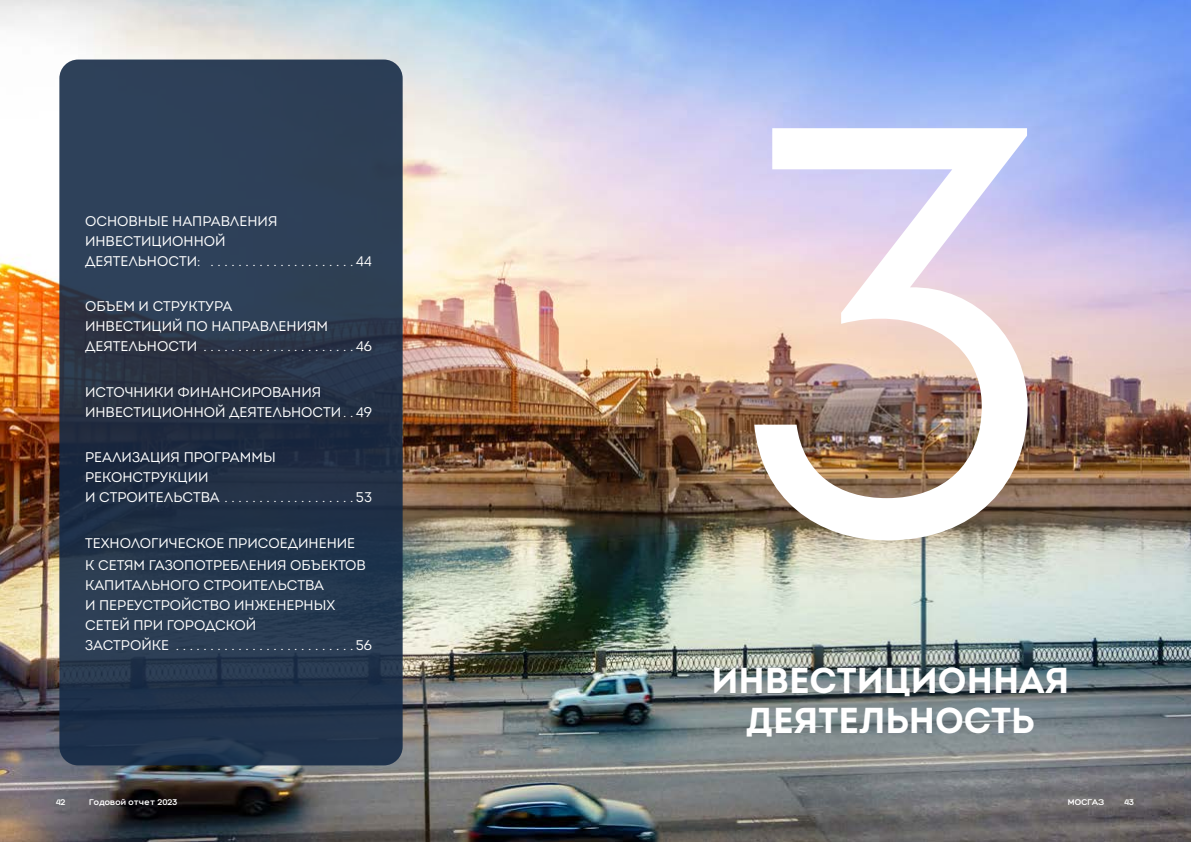
<style>
.page{position:relative;width:1191px;height:842px;background:#fff}
.page>*{position:absolute;margin:0;border:0;box-sizing:border-box;transform-origin:0 0}
.t1{font:578.9px "Intro";color:#fff}
.t2{font:700 36px/40px "Intro";color:#fff;text-align:center}
.t3{font:14px/20px "Intro Book Alt";color:#fff}
.t4{font:700 9px "Hero";color:#fff}
</style>
<div class="page">
<img style="left:0;top:0;width:1191px;height:842px">
<svg style="left:59px;top:60px;width:344px;height:705px;background:#27384e"></svg>
<p class="t3" style="left:85px;top:211px;width:288px">ОСНОВНЫЕ НАПРАВЛЕНИЯ<br>ИНВЕСТИЦИОННОЙ<br>ДЕЯТЕЛЬНОСТИ: . . . . . . . . . . . . . . . . . . . . 44</p>
<p class="t3" style="left:85px;top:296px;width:288px">ОБЪЕМ И СТРУКТУРА<br>ИНВЕСТИЦИЙ ПО НАПРАВЛЕНИЯМ<br>ДЕЯТЕЛЬНОСТИ . . . . . . . . . . . . . . . . . . . . . 46</p>
<p class="t3" style="left:85px;top:382px;width:288px">ИСТОЧНИКИ ФИНАНСИРОВАНИЯ<br>ИНВЕСТИЦИОННОЙ ДЕЯТЕЛЬНОСТИ . 49</p>
<p class="t3" style="left:85px;top:447px;width:288px">РЕАЛИЗАЦИЯ ПРОГРАММЫ<br>РЕКОНСТРУКЦИИ<br>И СТРОИТЕЛЬСТВА . . . . . . . . . . . . . . . . . . 53</p>
<p class="t3" style="left:85px;top:532px;width:282px;line-height:22px">ТЕХНОЛОГИЧЕСКОЕ ПРИСОЕДИНЕНИЕ<br>К СЕТЯМ ГАЗОПОТРЕБЛЕНИЯ ОБЪЕКТОВ</p>
<p class="t3" style="left:85px;top:575px;width:288px">КАПИТАЛЬНОГО СТРОИТЕЛЬСТВА<br>И ПЕРЕУСТРОЙСТВО ИНЖЕНЕРНЫХ<br>СЕТЕЙ ПРИ ГОРОДСКОЙ<br>ЗАСТРОЙКЕ . . . . . . . . . . . . . . . . . . . . . . . . . 56</p>
<h1 class="t1" style="left:726px;top:-22px;width:335px">3</h1>
<h2 class="t2" style="left:711px;top:660px;width:359px">ИНВЕСТИЦИОННАЯ<br>ДЕЯТЕЛЬНОСТЬ</h2>
<p class="t4" style="left:56px;top:797px;width:11px">42</p>
<p class="t4" style="left:89px;top:797px;width:90px">Годовой отчет 2023</p>
<p class="t4" style="left:1067px;top:797px;width:38px">МОСГАЗ</p>
<p class="t4" style="left:1124px;top:797px;width:11px">43</p>
</div>
